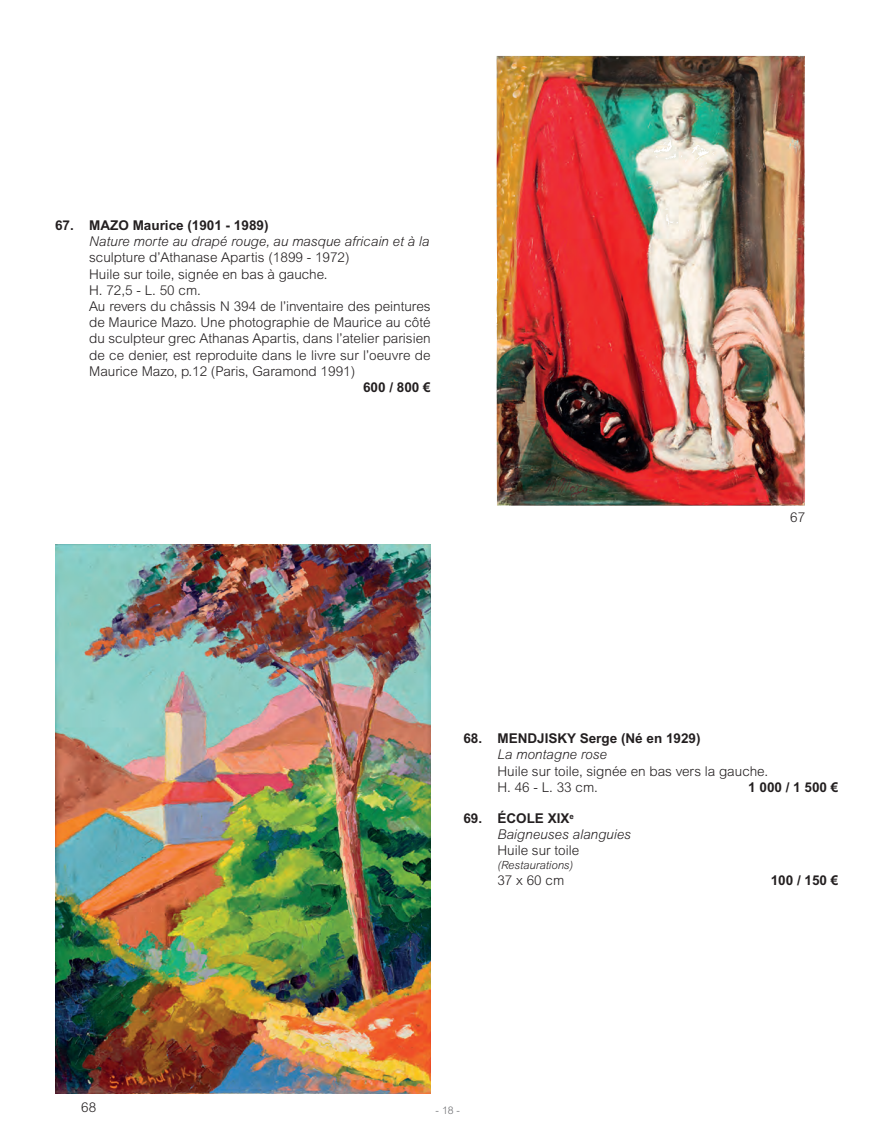
<style>
.page{position:relative;width:893px;height:1148px;background:#fff}
.page>*{position:absolute;margin:0;border:0;box-sizing:border-box;transform-origin:0 0}
.t1{font:300 13.5px/16.2px "Arial MT Std";color:#231f20}
.t2{font:700 13.5px "Arial MT Std";color:#231f20}
.t3{font:italic 300 13.5px/16.2px "Arial MT Std";color:#231f20;text-align:center}
.t4{font:italic 300 11.25px "Arial MT Std";color:#231f20}
.t5{font:300 10.5px "Arial MT Std";color:#6c6d70}
.s1{font-weight:700;font-style:normal}
</style>
<div class="page">
<img style="left:496px;top:56px;width:309px;height:449px">
<img style="left:56px;top:545px;width:374px;height:548px">
<p class="t2" style="left:55px;top:217px;width:215px">67. MAZO Maurice (1901 - 1989)</p>
<p class="t3" style="left:89px;top:233px;width:342px">Nature morte au drapé rouge, au masque africain et à la</p>
<p class="t1" style="left:89px;top:249px;width:343px">sculpture d’Athanase Apartis (1899 - 1972)<br>H uile sur toile, signée en bas à gauche.<br>H . 72,5 - L. 50 cm.<br>Au revers du châssis N 394 de l’inventaire des peintures de Maurice Mazo. U ne photographie de Maurice au côté du sculpteur grec Athanas Apartis, dans l’atelier parisien de ce denier, est reproduite dans le livre sur l’oeuvre de Maurice Mazo, p.12 (Paris, Garamond 1991)</p>
<p class="t2" style="left:363px;top:379px;width:69px">600 / 800 €</p>
<p class="t1" style="left:790px;top:509px;width:17px">67</p>
<p class="t2" style="left:463px;top:730px;width:45px">68. MEND</p>
<p class="t2" style="left:537px;top:730px;width:165px">JISKY Serge (Né en 1929)</p>
<p class="t3" style="left:497px;top:746px;width:111px">La montagne rose</p>
<p class="t1" style="left:497px;top:762px;width:272px">H uile sur toile, signée en bas vers la gauche.<br>H . 46 - L. 33 cm.</p>
<p class="t2" style="left:748px;top:779px;width:92px">1 000 / 1 500 €</p>
<p class="t2" style="left:463px;top:810px;width:63px">69. ÉCOLE</p>
<p class="t3" style="left:497px;top:810px;width:135px"><span class="s1">XIX</span> <sup>e<br></sup>Baigneuses alanguies</p>
<p class="t1" style="left:497px;top:842px;width:83px">Huile sur toile</p>
<p class="t4" style="left:497px;top:858px;width:77px">(Restaurations)</p>
<p class="t1" style="left:497px;top:872px;width:68px">37 x 60 cm</p>
<p class="t2" style="left:771px;top:872px;width:69px">100 / 150 €</p>
<p class="t1" style="left:81px;top:1098px;width:17px">68</p>
<p class="t5" style="left:435px;top:1104px;width:26px">- 18 -</p>
</div>
